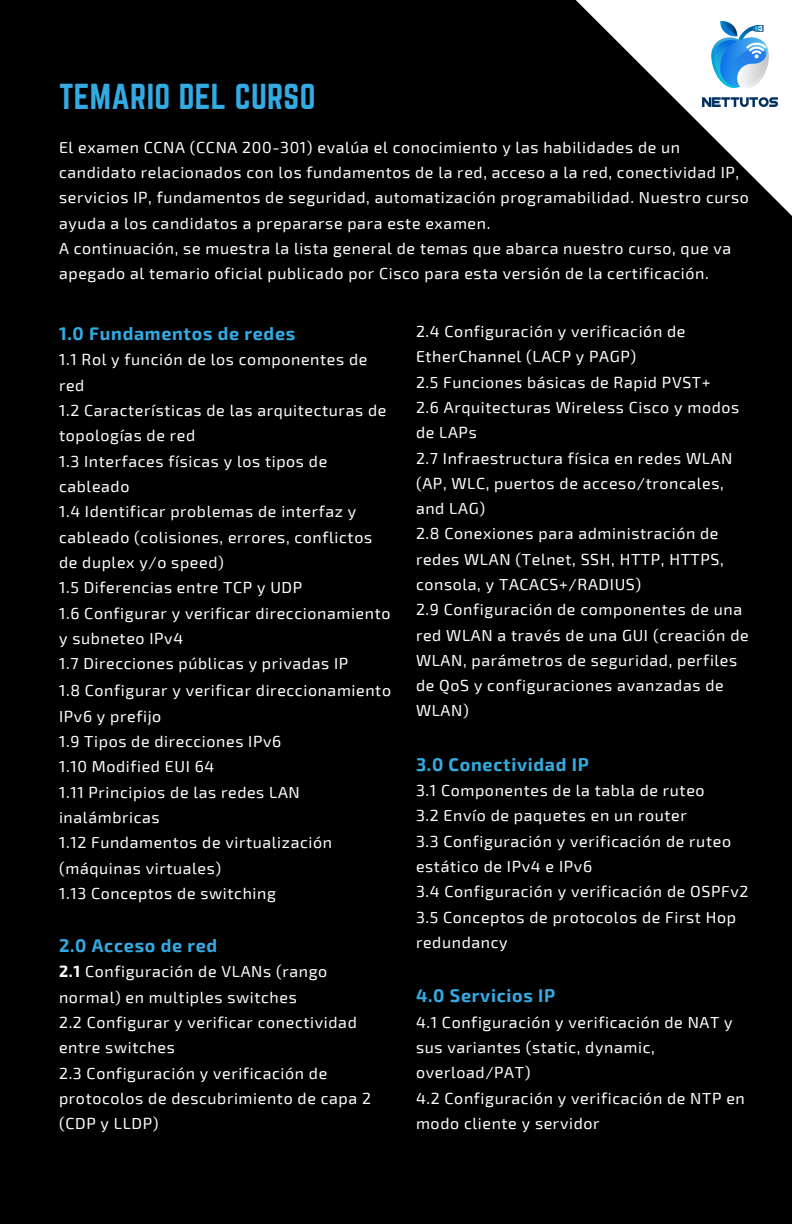
<style>
.page{position:relative;width:792px;height:1224px;background:#000}
.page>*{position:absolute;margin:0;border:0;box-sizing:border-box;transform-origin:0 0}
.t1{font:31.6px "Norwester";letter-spacing:.01em;color:#33aae2}
.t2{font:700 18px "Exo 2";letter-spacing:.04em;color:#33aae2}
.t3{font:700 18px "Exo 2";letter-spacing:.04em;color:#32ade0}
.t4{font:16px/25.4px "Exo 2";letter-spacing:.04em;color:#fff}
.s1{color:#000}
.s2{font-weight:700}
</style>
<div class="page">
<svg style="left:575px;top:0;width:217px;height:216px"></svg>
<img style="left:702px;top:21px;width:75px;height:86px">
<p class="t1" style="left:59px;top:77px;width:258px">TEMARIO DEL CURSO</p>
<h1 class="t4" style="left:59px;top:134px;width:691px">El examen CCNA (CCNA 200-301) evalúa el conocimiento y las habilidades de un candidato relacionados con los fundamentos de la red, acceso a la red, conectividad IP, servicios IP, fundamentos de seguridad, automatización programabilidad. Nuestro curso ayuda a los candidatos a prepararse para este examen.</h1>
<p class="t4" style="left:59px;top:235px;width:674px">A continuación, se muestra la lista general de temas que abarca nuestro curso, que va apegado al temario oficial publicado por Cisco para esta versión de la certificación.</p>
<p class="t2" style="left:59px;top:322px;width:238px">1.0 Fundamentos de redes</p>
<p class="t4" style="left:59px;top:346px;width:310px">1.1 Rol y función de los componentes de red</p>
<p class="t4" style="left:59px;top:397px;width:329px">1.2 Características de las arquitecturas de topologías de red</p>
<p class="t4" style="left:59px;top:448px;width:270px">1.3 Interfaces físicas y los tipos de cableado</p>
<p class="t4" style="left:59px;top:498px;width:315px">1.4 Identificar problemas de interfaz y cableado (colisiones, errores, conflictos de duplex y/o speed)</p>
<p class="t4" style="left:59px;top:574px;width:245px">1.5 Diferencias entre TCP y UDP</p>
<p class="t4" style="left:59px;top:600px;width:333px">1.6 Configurar y verificar direccionamiento y subneteo IPv4</p>
<p class="t4" style="left:59px;top:650px;width:310px">1.7 Direcciones públicas y privadas IP<span class="s1">v4</span></p>
<p class="t4" style="left:59px;top:677px;width:334px">1.8 Configurar y verificar direccionamiento<br>IPv6 y prefijo</p>
<p class="t4" style="left:59px;top:728px;width:224px">1.9 Tipos de direcciones IPv6</p>
<p class="t4" style="left:59px;top:753px;width:157px">1.10 Modified EUI 64</p>
<p class="t4" style="left:59px;top:779px;width:242px">1.11 Principios de las redes LAN inalámbricas</p>
<p class="t4" style="left:59px;top:829px;width:275px">1.12 Fundamentos de virtualización (máquinas virtuales)</p>
<p class="t4" style="left:59px;top:880px;width:218px">1.13 Conceptos de switching</p>
<p class="t2" style="left:59px;top:934px;width:160px">2.0 Acceso de red</p>
<p class="t4" style="left:59px;top:958px;width:270px"><span class="s2">2.1</span> Configuración de VLANs (rango normal) en multiples switches</p>
<p class="t4" style="left:59px;top:1009px;width:299px">2.2 Configurar y verificar conectividad entre switches</p>
<p class="t4" style="left:59px;top:1060px;width:313px">2.3 Configuración y verificación de protocolos de descubrimiento de capa 2 (CDP y LLDP)</p>
<p class="t4" style="left:416px;top:318px;width:271px">2.4 Configuración y verificación de<br>EtherChannel (LACP y PAGP)</p>
<p class="t4" style="left:416px;top:369px;width:296px">2.5 Funciones básicas de Rapid PVST+</p>
<p class="t4" style="left:416px;top:394px;width:325px">2.6 Arquitecturas Wireless Cisco y modos de LAPs</p>
<p class="t4" style="left:416px;top:445px;width:318px">2.7 Infraestructura física en redes WLAN (AP, WLC, puertos de acceso/troncales, and LAG)</p>
<p class="t4" style="left:416px;top:520px;width:309px">2.8 Conexiones para administración de redes WLAN (Telnet, SSH, HTTP, HTTPS, consola, y TACACS+/RADIUS)</p>
<p class="t4" style="left:416px;top:596px;width:334px">2.9 Configuración de componentes de una red WLAN a través de una GUI (creación de<br>WLAN, parámetros de seguridad, perfiles de QoS y configuraciones avanzadas de<br>WLAN)</p>
<p class="t3" style="left:416px;top:753px;width:174px">3.0 Conectividad IP</p>
<p class="t4" style="left:416px;top:777px;width:290px">3.1 Componentes de la tabla de ruteo</p>
<p class="t4" style="left:416px;top:802px;width:272px">3.2 Envío de paquetes en un router</p>
<p class="t4" style="left:416px;top:828px;width:317px">3.3 Configuración y verificación de ruteo estático de IPv4 e IPv6</p>
<p class="t4" style="left:416px;top:878px;width:334px">3.4 Configuración y verificación de OSPFv2</p>
<p class="t4" style="left:416px;top:904px;width:322px">3.5 Conceptos de protocolos de First Hop redundancy</p>
<p class="t2" style="left:416px;top:984px;width:141px">4.0 Servicios IP</p>
<p class="t4" style="left:416px;top:1009px;width:318px">4.1 Configuración y verificación de NAT y sus variantes (static, dynamic, overload/PAT)</p>
<p class="t4" style="left:416px;top:1085px;width:330px">4.2 Configuración y verificación de NTP en modo cliente y servidor</p>
</div>
